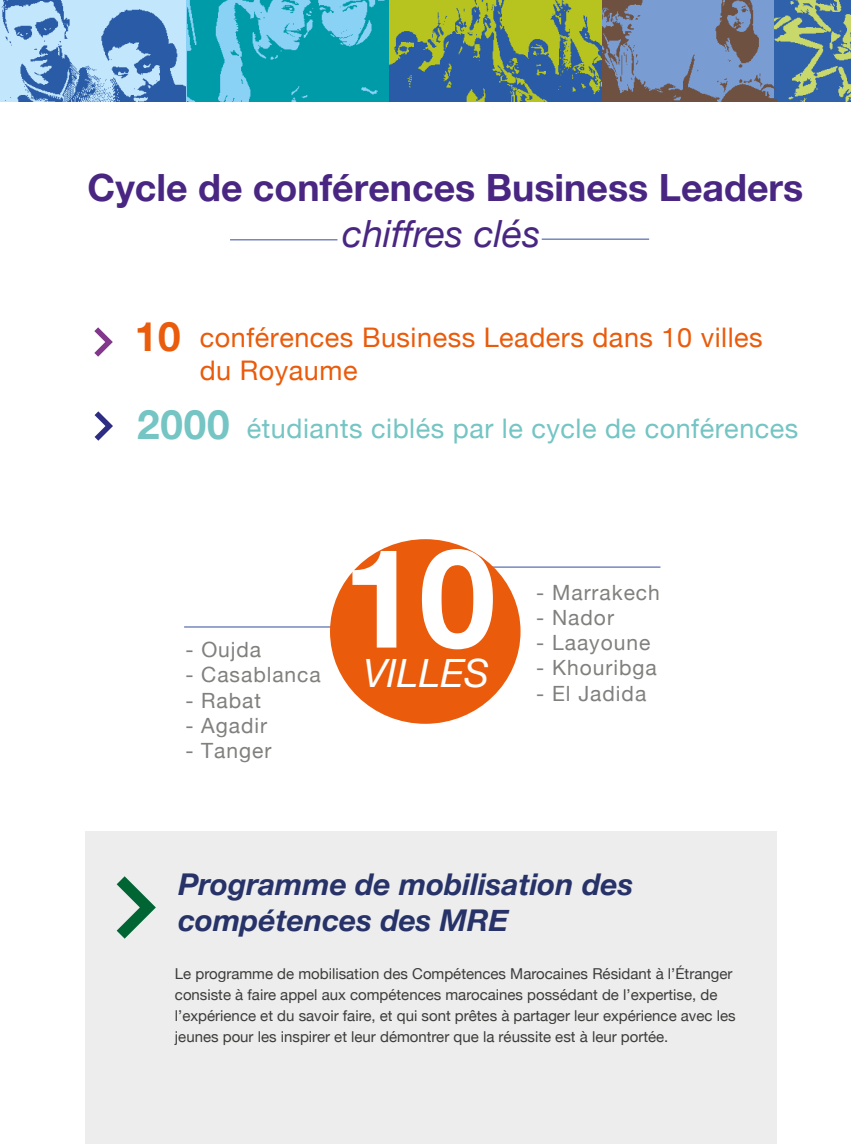
<style>
.page{position:relative;width:851px;height:1144px;background:#fff}
.page>*{position:absolute;margin:0;border:0;box-sizing:border-box;transform-origin:0 0}
.t1{font:700 138px "Helvetica Neue";color:#fff}
.t2{font:italic 39px "Helvetica Neue";color:#fff}
.t3{font:700 37.5px "Helvetica Neue";color:#482682}
.t4{font:italic 37.5px "Helvetica Neue";color:#482682}
.t5{font:italic 700 30px/36px "Helvetica Neue";color:#263268}
.t6{font:27px/32.4px "Helvetica Neue";letter-spacing:.02em;color:#ea5b0b}
.t7{font:27px "Helvetica Neue";letter-spacing:.02em;color:#74c5c4}
.t8{font:21px "Helvetica Neue";letter-spacing:.045em;color:#80807e}
.t9{font:15px/21px "Helvetica Neue";color:#3c3c3b}
.s1{font-weight:700;font-size:40.5px}
</style>
<div class="page">
<div style="left:85px;top:831px;width:691px;height:313px;background:#ededed"></div>
<img style="left:387px;top:0;width:215px;height:101px">
<img style="left:773px;top:0;width:77px;height:101px">
<svg style="left:186px;top:0;width:201px;height:101px;background:#2bacc0"></svg>
<svg style="left:602px;top:0;width:171px;height:101px;background:#7585a6"></svg>
<svg style="left:0;top:0;width:186px;height:101px;background:#87b0da"></svg>
<hr style="left:491px;top:567px;width:169px;height:1px;background:#344c9b">
<hr style="left:184px;top:627px;width:162px;height:1px;background:#344c9b">
<hr style="left:230px;top:240px;width:107px;height:1px;background:#344c9b">
<hr style="left:541px;top:239px;width:108px;height:1px;background:#344c9b">
<div style="left:330px;top:539px;width:190px;height:185px;background:#ea5b0b;border-radius:50%"></div>
<svg style="left:94px;top:327px;width:19px;height:30px"></svg>
<svg style="left:94px;top:411px;width:19px;height:30px"></svg>
<svg style="left:117px;top:876px;width:39px;height:62px"></svg>
<h3 class="t3" style="left:88px;top:158px;width:717px">Cycle de conférences Business Leaders</h3>
<h3 class="t4" style="left:342px;top:207px;width:199px">chiffres clés</h3>
<h3 class="t6" style="left:200px;top:323px;width:564px;text-indent:-65px"><span class="s1">10</span> conférences Business Leaders dans 10 villes du Royaume</h3>
<h3 class="t7" style="left:137px;top:409px;width:662px"><span class="s1">2000</span> étudiants ciblés par le cycle de conférences</h3>
<h3 class="t8" style="left:185px;top:635px;width:77px">- Oujda</h3>
<h3 class="t8" style="left:185px;top:660px;width:137px">- Casablanca</h3>
<h3 class="t8" style="left:185px;top:685px;width:77px">- Rabat</h3>
<h3 class="t8" style="left:185px;top:710px;width:83px">- Agadir</h3>
<h3 class="t8" style="left:185px;top:735px;width:87px">- Tanger</h3>
<h1 class="t1" style="left:342px;top:490px;width:155px">10</h1>
<h2 class="t2" style="left:363px;top:645px;width:128px">VILLES</h2>
<h3 class="t8" style="left:536px;top:577px;width:125px">- Marrakech</h3>
<h3 class="t8" style="left:536px;top:602px;width:79px">- Nador</h3>
<h3 class="t8" style="left:536px;top:627px;width:116px">- Laayoune</h3>
<h3 class="t8" style="left:536px;top:653px;width:122px">- Khouribga</h3>
<h3 class="t8" style="left:536px;top:678px;width:112px">- El Jadida</h3>
<h3 class="t5" style="left:178px;top:867px;width:456px">Programme de mobilisation des compétences des MRE</h3>
<p class="t9" style="left:175px;top:964px;width:562px">Le programme de mobilisation des Compétences Marocaines Résidant à l’Étranger consiste à faire appel aux compétences marocaines possédant de l’expertise, de l’expérience et du savoir faire, et qui sont prêtes à partager leur expérience avec les jeunes pour les inspirer et leur démontrer que la réussite est à leur portée.</p>
</div>
